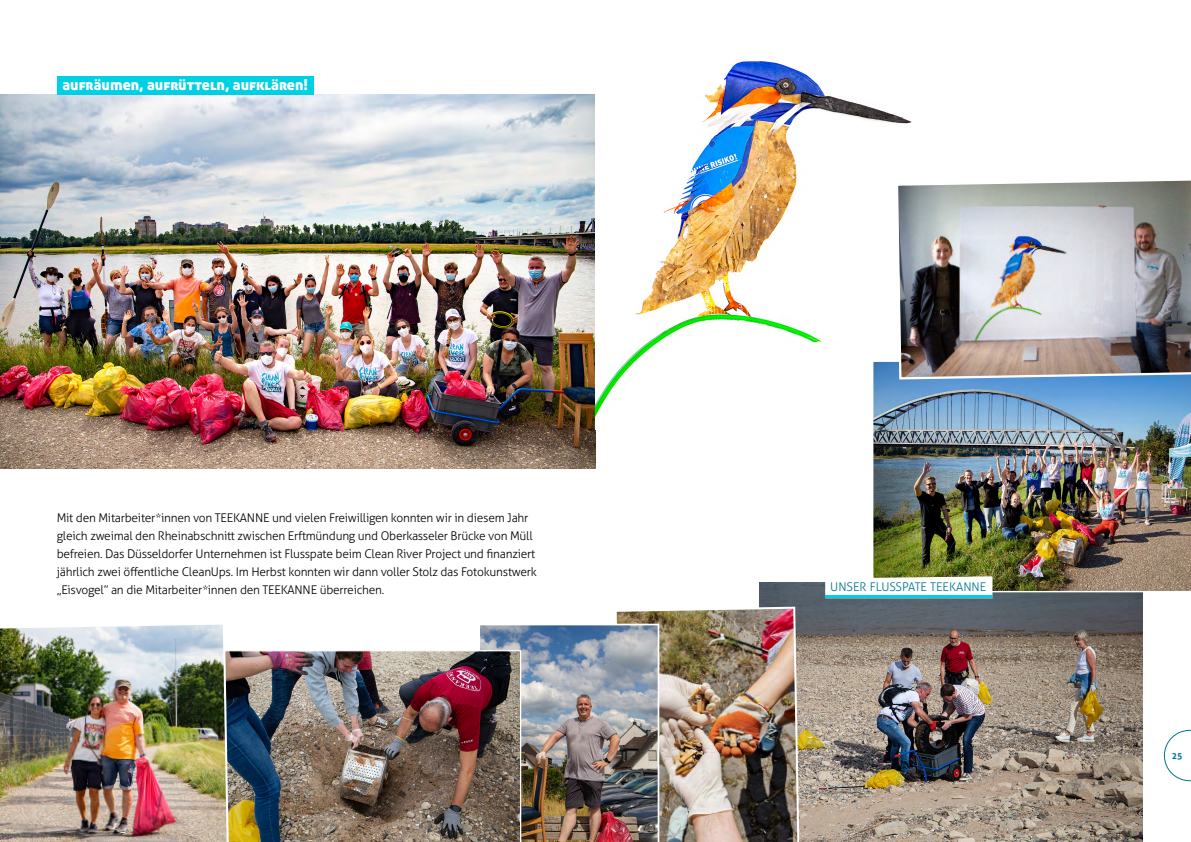
<style>
.page{position:relative;width:1191px;height:842px;background:#fff}
.page>*{position:absolute;margin:0;border:0;box-sizing:border-box;transform-origin:0 0}
.t1{font:15px "Aller Display";color:#fff}
.t2{font:300 12px/18px "Aller";letter-spacing:-.02em;color:#000}
.t3{font:300 12px "Aller";color:#007591}
.t4{font:700 9px "Aller";color:#007591}
</style>
<div class="page">
<svg style="left:1164px;top:730px;width:27px;height:51px"></svg>
<img style="left:760px;top:583px;width:382px;height:259px">
<img style="left:616px;top:606px;width:184px;height:236px">
<img style="left:0;top:95px;width:595px;height:373px">
<img style="left:480px;top:624px;width:179px;height:218px">
<img style="left:230px;top:650px;width:291px;height:192px">
<div style="left:57px;top:77px;width:256px;height:18px;background:#00d0e4"></div>
<img style="left:595px;top:61px;width:317px;height:358px">
<img style="left:872px;top:360px;width:319px;height:232px">
<img style="left:894px;top:176px;width:297px;height:205px">
<svg style="left:825px;top:576px;width:167px;height:19px"></svg>
<hr style="left:825px;top:595px;width:167px;height:3px;background:#00d0e4">
<img style="left:0;top:624px;width:230px;height:218px">
<p class="t1" style="left:62px;top:75px;width:247px">aufräumen, aufrütteln, aufklären!</p>
<p class="t2" style="left:57px;top:509px;width:481px">Mit den Mitarbeiter*innen von TEEKANNE und vielen Freiwilligen konnten wir in diesem Jahr gleich zweimal den Rheinabschnitt zwischen Erftmündung und Oberkasseler Brücke von Müll befreien. Das Düsseldorfer Unternehmen ist Flusspate beim Clean River Project und finanziert jährlich zwei öffentliche CleanUps. Im Herbst konnten wir dann voller Stolz das Fotokunstwerk „Eisvogel” an die Mitarbeiter*innen den TEEKANNE überreichen.</p>
<p class="t3" style="left:830px;top:580px;width:158px">UNSER FLUSSPATE TEEKANNE</p>
<p class="t4" style="left:1171px;top:750px;width:12px">25</p>
</div>
